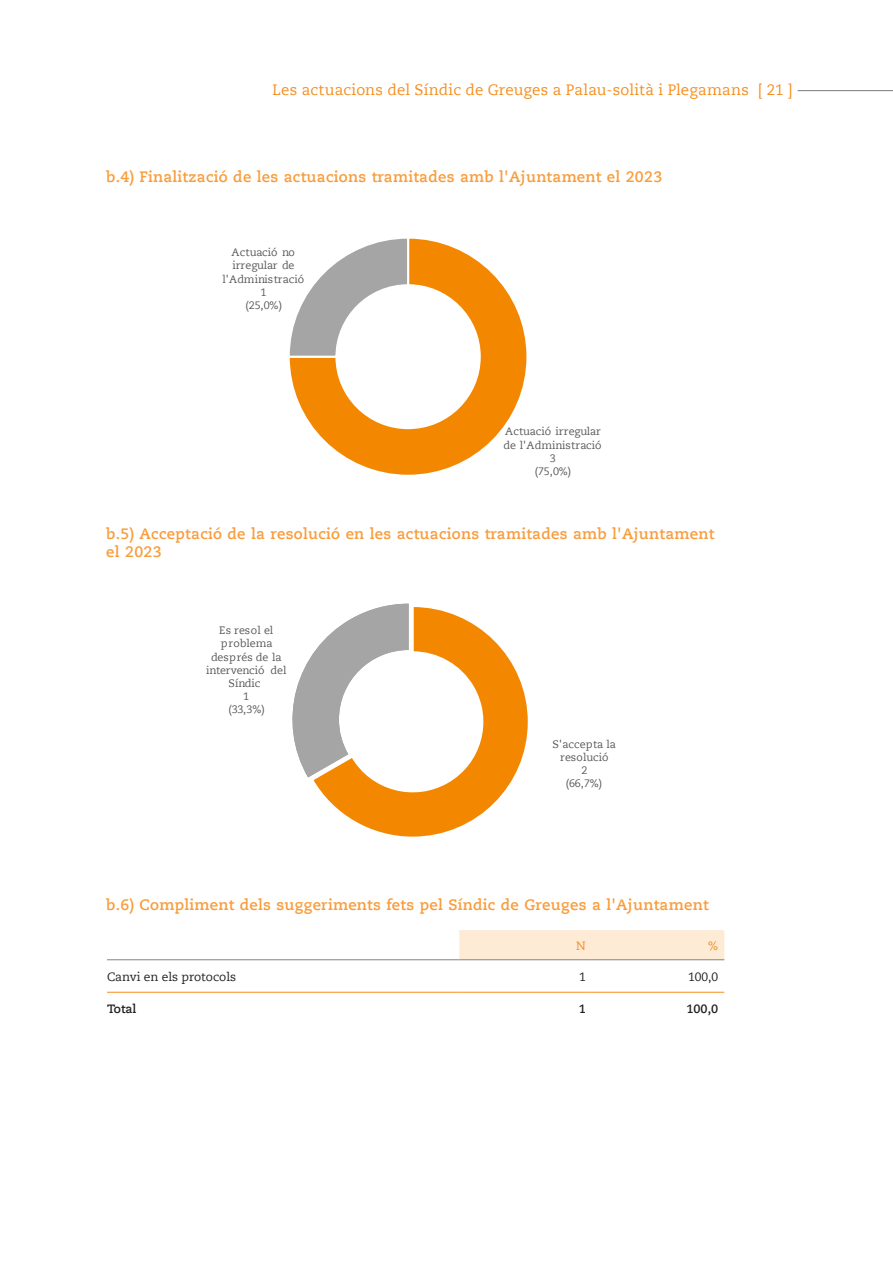
<style>
.page{position:relative;width:893px;height:1263px;background:#fff}
.page>*{position:absolute;margin:0;border:0;box-sizing:border-box;transform-origin:0 0}
.Titol_3er{font:700 15px/18px "Caecilia LT";letter-spacing:.02em;color:#f89d3d}
.t1{font:15px "Caecilia LT";letter-spacing:.01em;color:#f68e1e}
.t2{font:12px "Caecilia LT";color:#231f20}
.t3{font:700 12px "Caecilia LT";color:#231f20}
.t4{font:12px "Caecilia LT";color:#f68e1e}
.t5{font:10.8px/13.2px "Caecilia LT";letter-spacing:-.005em;color:#595959;text-align:center}
</style>
<div class="page">
<hr style="left:798px;top:90px;width:95px;height:1px;background:#76787b">
<div style="left:459px;top:930px;width:265px;height:29px;background:#feebd6"></div>
<hr style="left:107px;top:959px;width:352px;height:1px;background:#808285">
<hr style="left:459px;top:959px;width:133px;height:1px;background:#808285">
<hr style="left:592px;top:959px;width:132px;height:1px;background:#808285">
<hr style="left:107px;top:992px;width:352px;height:1px;background:#f68e1e">
<hr style="left:459px;top:992px;width:133px;height:1px;background:#f68e1e">
<hr style="left:592px;top:992px;width:132px;height:1px;background:#f68e1e">
<svg style="left:289px;top:238px;width:238px;height:237px"></svg>
<svg style="left:289px;top:238px;width:121px;height:121px"></svg>
<svg style="left:313px;top:607px;width:215px;height:230px"></svg>
<svg style="left:292px;top:604px;width:117px;height:173px"></svg>
<p class="t1" style="left:272px;top:81px;width:522px">Les actuacions del Síndic de Greuges a Palau-solità i Plegamans [ 21 ]</p>
<p class="Titol_3er" style="left:106px;top:168px;width:557px">b.4) Finalització de les actuacions tramitades amb l'Ajuntament el 2023</p>
<p class="t5" style="left:222px;top:246px;width:83px">Actuació no irregular de l'Administració<br>1<br>(25,0%)</p>
<p class="t5" style="left:503px;top:425px;width:100px">Actuació irregular de l'Administració<br>3<br>(75,0%)</p>
<p class="Titol_3er" style="left:106px;top:525px;width:610px">b.5) Acceptació de la resolució en les actuacions tramitades amb l'Ajuntament el 2023</p>
<p class="t5" style="left:206px;top:624px;width:82px">Es resol el problema després de la intervenció del<br>Síndic<br>1<br>(33,3%)</p>
<p class="t5" style="left:553px;top:737px;width:65px">S'accepta la resolució<br>2<br>(66,7%)</p>
<p class="Titol_3er" style="left:106px;top:896px;width:604px">b.6) Compliment dels suggeriments fets pel Síndic de Greuges a l'Ajuntament</p>
<p class="t4" style="left:576px;top:938px;width:11px">N</p>
<p class="t4" style="left:708px;top:938px;width:11px">%</p>
<p class="t2" style="left:107px;top:969px;width:131px">Canvi en els protocols</p>
<p class="t2" style="left:579px;top:969px;width:8px">1</p>
<p class="t2" style="left:688px;top:969px;width:32px">100,0</p>
<p class="t3" style="left:107px;top:1002px;width:31px">Total</p>
<p class="t3" style="left:579px;top:1002px;width:9px">1</p>
<p class="t3" style="left:686px;top:1002px;width:33px">100,0</p>
</div>
